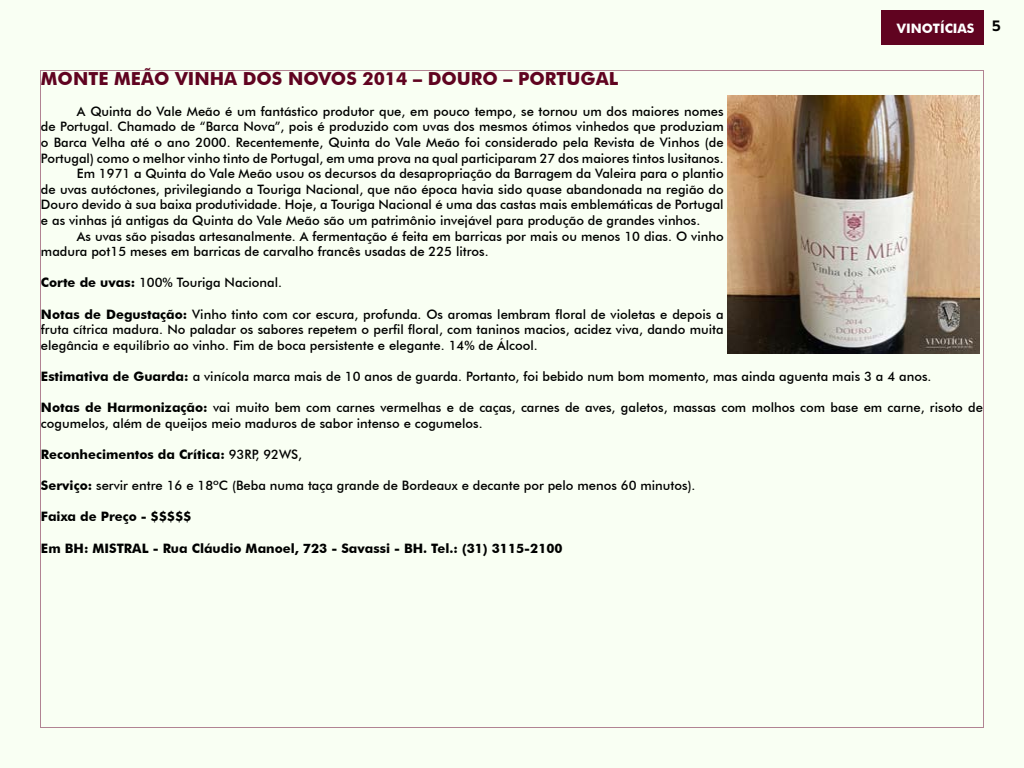
<style>
.page{position:relative;width:1024px;height:768px;background:#f9fff3}
.page>*{position:absolute;margin:0;border:0;box-sizing:border-box;transform-origin:0 0}
.t1{font:700 18px "Futura BT";color:#600320}
.t2{font:500 13px/15.6px "Futura BT";color:#000;text-align:justify}
.t3{font:700 13px "Futura BT";color:#000}
.t4{font:700 13px "Futura BT";color:#fff}
.s1{font-weight:700}
.s2{font-weight:500}
</style>
<div class="page">
<div style="left:882px;top:10px;width:102px;height:34px;background:#600320"></div>
<img style="left:728px;top:95px;width:252px;height:259px">
<p class="t4" style="left:897px;top:21px;width:105px">VINOTÍCIAS <sup>5</sup></p>
<h1 class="t1" style="left:41px;top:67px;width:579px">MONTE MEÃO VINHA DOS NOVOS 2014 – DOURO – PORTUGAL</h1>
<p class="t2" style="left:77px;top:103px;width:648px">A Quinta do Vale Meão é um fantástico produtor que, em pouco tempo, se tornou um dos maiores nomes</p>
<p class="t2" style="left:41px;top:119px;width:684px">de Portugal. Chamado de “Barca Nova”, pois é produzido com uvas dos mesmos ótimos vinhedos que produziam</p>
<p class="t2" style="left:41px;top:135px;width:684px">o Barca Velha até o ano 2000. Recentemente, Quinta do Vale Meão foi considerado pela Revista de Vinhos (de</p>
<p class="t2" style="left:41px;top:150px;width:684px">Portugal) como o melhor vinho tinto de Portugal, em uma prova na qual participaram 27 dos maiores tintos lusitanos.</p>
<p class="t2" style="left:77px;top:166px;width:648px">Em 1971 a Quinta do Vale Meão usou os decursos da desapropriação da Barragem da Valeira para o plantio</p>
<p class="t2" style="left:41px;top:181px;width:684px">de uvas autóctones, privilegiando a Touriga Nacional, que não época havia sido quase abandonada na região do</p>
<p class="t2" style="left:41px;top:197px;width:684px">Douro devido à sua baixa produtividade. Hoje, a Touriga Nacional é uma das castas mais emblemáticas de Portugal</p>
<p class="t2" style="left:41px;top:213px;width:661px">e as vinhas já antigas da Quinta do Vale Meão são um patrimônio invejável para produção de grandes vinhos.</p>
<p class="t2" style="left:77px;top:228px;width:648px">As uvas são pisadas artesanalmente. A fermentação é feita em barricas por mais ou menos 10 dias. O vinho</p>
<p class="t2" style="left:41px;top:244px;width:449px">madura pot15 meses em barricas de carvalho francês usadas de 225 litros.</p>
<p class="t2" style="left:41px;top:275px;width:243px"><span class="s1">Corte de uvas:</span> 100% Touriga Nacional.</p>
<p class="t2" style="left:41px;top:306px;width:684px"><span class="s1">Notas de Degustação:</span> Vinho tinto com cor escura, profunda. Os aromas lembram floral de violetas e depois a fruta cítrica madura. No paladar os sabores repetem o perfil floral, com taninos macios, acidez viva, dando muita elegância e equilíbrio ao vinho. Fim de boca persistente e elegante. 14% de Álcool.</p>
<p class="t2" style="left:41px;top:369px;width:892px"><span class="s1">Estimativa de Guarda:</span> a vinícola marca mais de 10 anos de guarda. Portanto, foi bebido num bom momento, mas ainda aguenta mais 3 a 4 anos.</p>
<p class="t2" style="left:41px;top:400px;width:944px"><span class="s1">Notas de Harmonização:</span> vai muito bem com carnes vermelhas e de caças, carnes de aves, galetos, massas com molhos com base em carne, risoto de cogumelos, além de queijos meio maduros de sabor intenso e cogumelos.</p>
<p class="t3" style="left:41px;top:447px;width:263px">Reconhecimentos da Crítica: <span class="s2">93RP, 92WS,</span></p>
<p class="t2" style="left:41px;top:478px;width:656px"><span class="s1">Serviço:</span> servir entre 16 e 18ºC (Beba numa taça grande de Bordeaux e decante por pelo menos 60 minutos).</p>
<p class="t3" style="left:41px;top:509px;width:152px">Faixa de Preço - $$$$$</p>
<p class="t3" style="left:41px;top:540px;width:523px">Em BH: MISTRAL - Rua Cláudio Manoel, 723 - Savassi - BH. Tel.: (31) 3115-2100</p>
</div>
